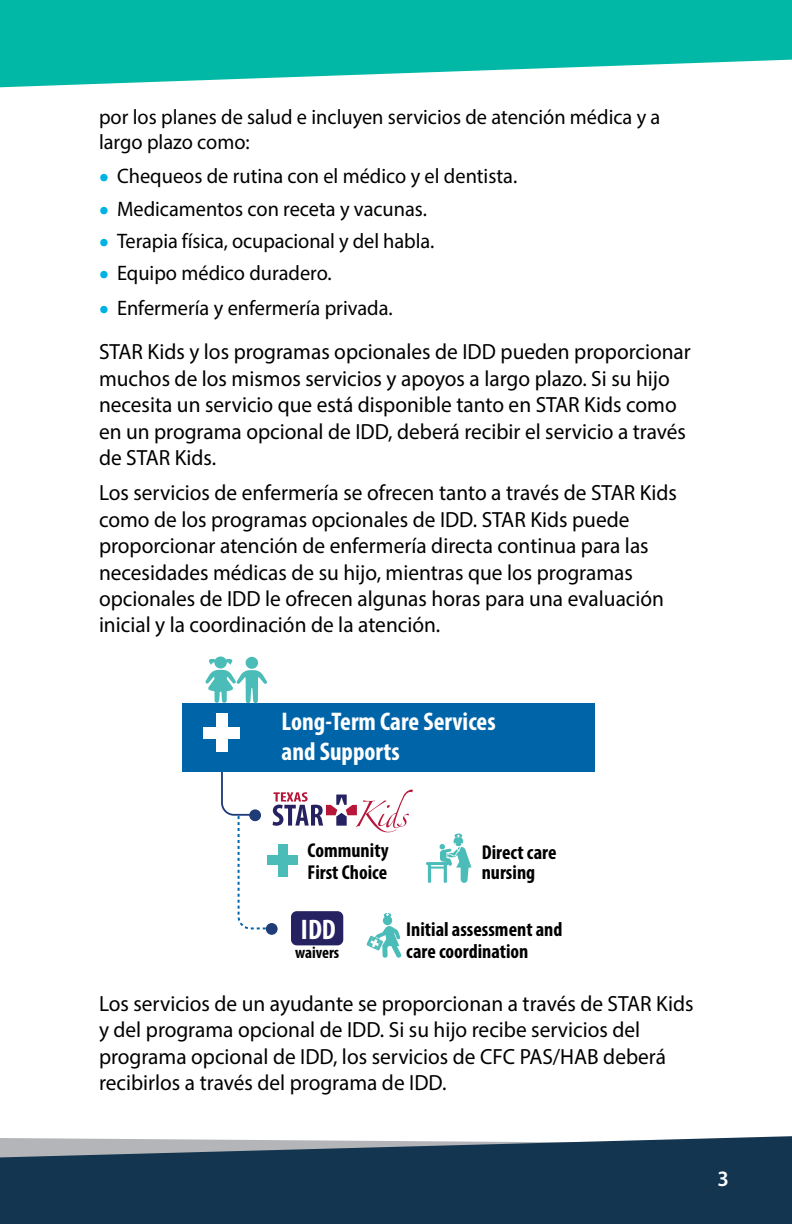
<style>
.page{position:relative;width:792px;height:1224px;background:#fff}
.page>*{position:absolute;margin:0;border:0;box-sizing:border-box;transform-origin:0 0}
.t1{font:700 condensed 28.4px "Myriad Pro";color:#fff}
.t2{font:700 condensed 25.6px/30.8px "Myriad Pro";color:#fff}
.text_-_ENG{font:22px/26.4px "Myriad Pro";color:#000}
.t3{font:600 22px "Myriad Pro";color:#fff}
.text_-_ENG-2{font:21px/25.2px "Myriad Pro";color:#000}
.t4{font:700 condensed 20.2px/22px "Myriad Pro";color:#000}
.t5{font:700 condensed 16.6px "Myriad Pro";color:#000}
.s1{font-size:36px;color:#00b2e1}
</style>
<div class="page">
<svg style="left:0;top:0;width:792px;height:87px;fill:#00b8a5"></svg>
<svg style="left:0;top:1136px;width:792px;height:88px;background:#2a485f"></svg>
<div style="left:182px;top:703px;width:413px;height:68px;background:#0064a8"></div>
<svg style="left:205px;top:657px;width:62px;height:46px"></svg>
<div style="left:204px;top:727px;width:36px;height:11px;background:#fff"></div>
<div style="left:217px;top:713px;width:11px;height:39px;background:#fff"></div>
<svg style="left:426px;top:833px;width:46px;height:50px"></svg>
<svg style="left:220px;top:771px;width:193px;height:187px"></svg>
<div style="left:266px;top:923px;width:12px;height:12px;background:#1f3c79;border-radius:50%"></div>
<p class="text_-_ENG-2" style="left:99px;top:104px;width:563px">por los planes de salud e incluyen servicios de atención médica y a largo plazo como:</p>
<p class="text_-_ENG-2" style="left:99px;top:163px;width:420px"><span class="s1">•</span> Chequeos de rutina con el médico y el dentista.</p>
<p class="text_-_ENG-2" style="left:99px;top:196px;width:330px"><span class="s1">•</span> Medicamentos con receta y vacunas.</p>
<p class="text_-_ENG-2" style="left:99px;top:228px;width:337px"><span class="s1">•</span> Terapia física, ocupacional y del habla.</p>
<p class="text_-_ENG-2" style="left:99px;top:260px;width:234px"><span class="s1">•</span> Equipo médico duradero.</p>
<p class="text_-_ENG-2" style="left:99px;top:295px;width:295px"><span class="s1">•</span> Enfermería y enfermería privada.</p>
<p class="text_-_ENG" style="left:99px;top:338px;width:593px">STAR Kids y los programas opcionales de IDD pueden proporcionar muchos de los mismos servicios y apoyos a largo plazo. Si su hijo necesita un servicio que está disponible tanto en STAR Kids como en un programa opcional de IDD, deberá recibir el servicio a través de STAR Kids.</p>
<p class="text_-_ENG" style="left:99px;top:479px;width:579px">Los servicios de enfermería se ofrecen tanto a través de STAR Kids como de los programas opcionales de IDD. STAR Kids puede proporcionar atención de enfermería directa continua para las necesidades médicas de su hijo, mientras que los programas opcionales de IDD le ofrecen algunas horas para una evaluación inicial y la coordinación de la atención.</p>
<p class="t2" style="left:282px;top:705px;width:216px">Long-Term Care Services and Supports</p>
<p class="t4" style="left:308px;top:839px;width:82px">Community<br>First Choice</p>
<p class="t1" style="left:301px;top:911px;width:36px">IDD</p>
<p class="t5" style="left:295px;top:942px;width:46px">waivers</p>
<p class="t4" style="left:482px;top:842px;width:76px;line-height:20.2px">Direct care nursing</p>
<p class="t4" style="left:406px;top:918px;width:158px">Initial assessment and care coordination</p>
<p class="text_-_ENG" style="left:99px;top:990px;width:596px">Los servicios de un ayudante se proporcionan a través de STAR Kids y del programa opcional de IDD. Si su hijo recibe servicios del programa opcional de IDD, los servicios de CFC PAS/HAB deberá recibirlos a través del programa de IDD.</p>
<p class="t3" style="left:718px;top:1165px;width:13px">3</p>
</div>
